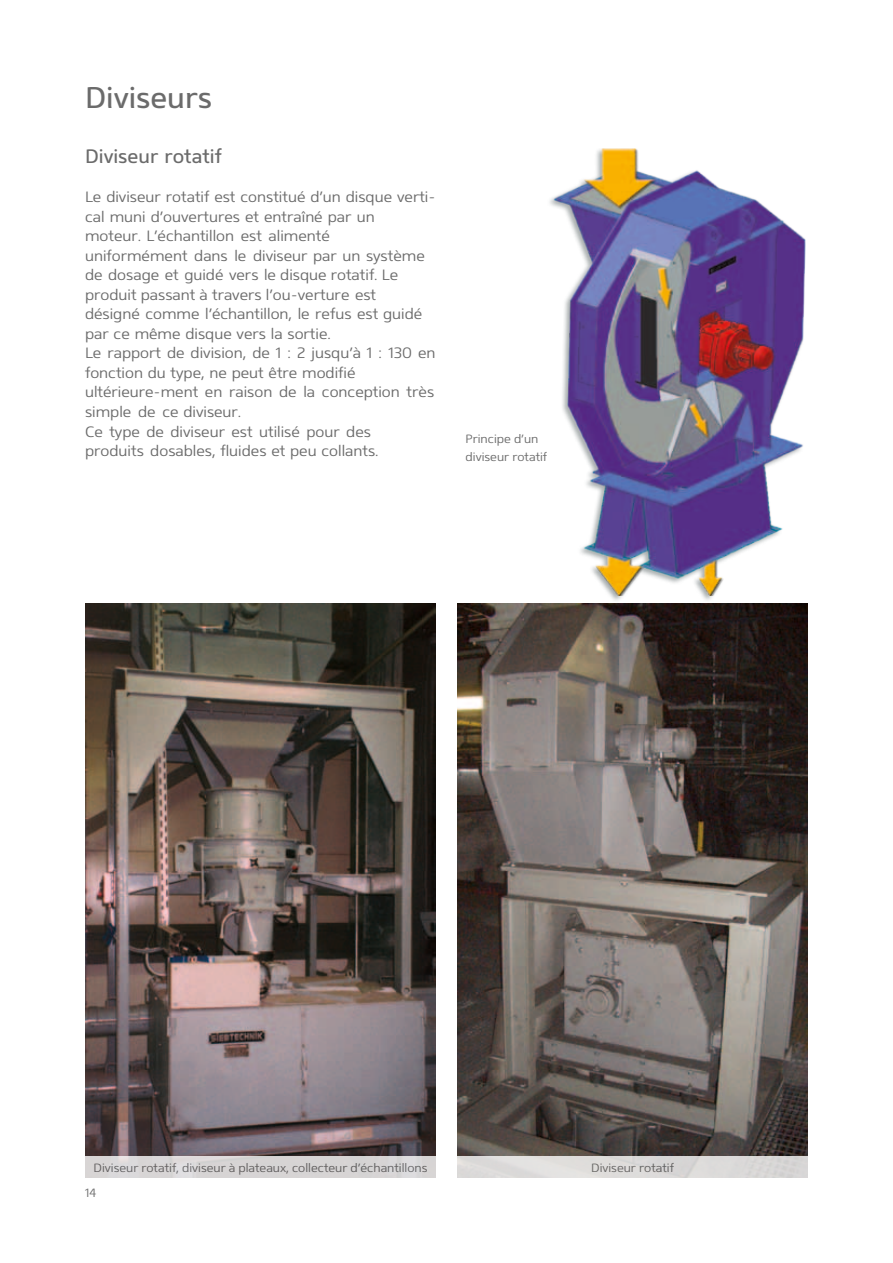
<style>
.page{position:relative;width:893px;height:1263px;background:#fff}
.page>*{position:absolute;margin:0;border:0;box-sizing:border-box;transform-origin:0 0}
.t1{font:30px "Mentone";color:#6b6b6b}
.t2{font:19.5px "Mentone";color:#6b6b6b}
.t3{font:300 15px/19.5px "Mentone";color:#6b6b6b}
.t4{font:300 12px/18px "Mentone";color:#6b6b6b}
</style>
<div class="page">
<img style="left:85px;top:604px;width:351px;height:553px">
<img style="left:457px;top:604px;width:351px;height:553px">
<img style="left:552px;top:149px;width:254px;height:446px">
<div style="left:85px;top:1157px;width:351px;height:21px;background:#d7d4d5"></div>
<div style="left:457px;top:1157px;width:351px;height:21px;background:#dcdada"></div>
<h1 class="t1" style="left:85px;top:79px;width:129px">Diviseurs</h1>
<h2 class="t2" style="left:85px;top:145px;width:138px">Diviseur rotatif</h2>
<p class="t3" style="left:85px;top:187px;width:352px">Le diviseur rotatif est constitué d’un disque verti&shy;cal muni d’ouvertures et entraîné par un<br>moteur. L’échantillon est alimenté uniformément dans le diviseur par un système de dosage et guidé vers le disque rotatif. Le produit passant à travers l’ou-verture est<br>désigné comme l’échantillon, le refus est guidé par ce même disque vers la sortie.<br>Le rapport de division, de 1 : 2 jusqu’à 1 : 130 en fonction du type, ne peut être modifié ultérieure-ment en raison de la conception très simple de ce diviseur.<br>Ce type de diviseur est utilisé pour des<br>produits dosables, fluides et peu collants.</p>
<p class="t4" style="left:466px;top:429px;width:83px">Principe d’un diviseur rotatif</p>
<p class="t4" style="left:94px;top:1158px;width:335px">Diviseur rotatif, diviseur à plateaux, collecteur d’échantillons</p>
<p class="t4" style="left:591px;top:1158px;width:84px">Diviseur rotatif</p>
<p class="t4" style="left:85px;top:1184px;width:13px">14</p>
</div>
